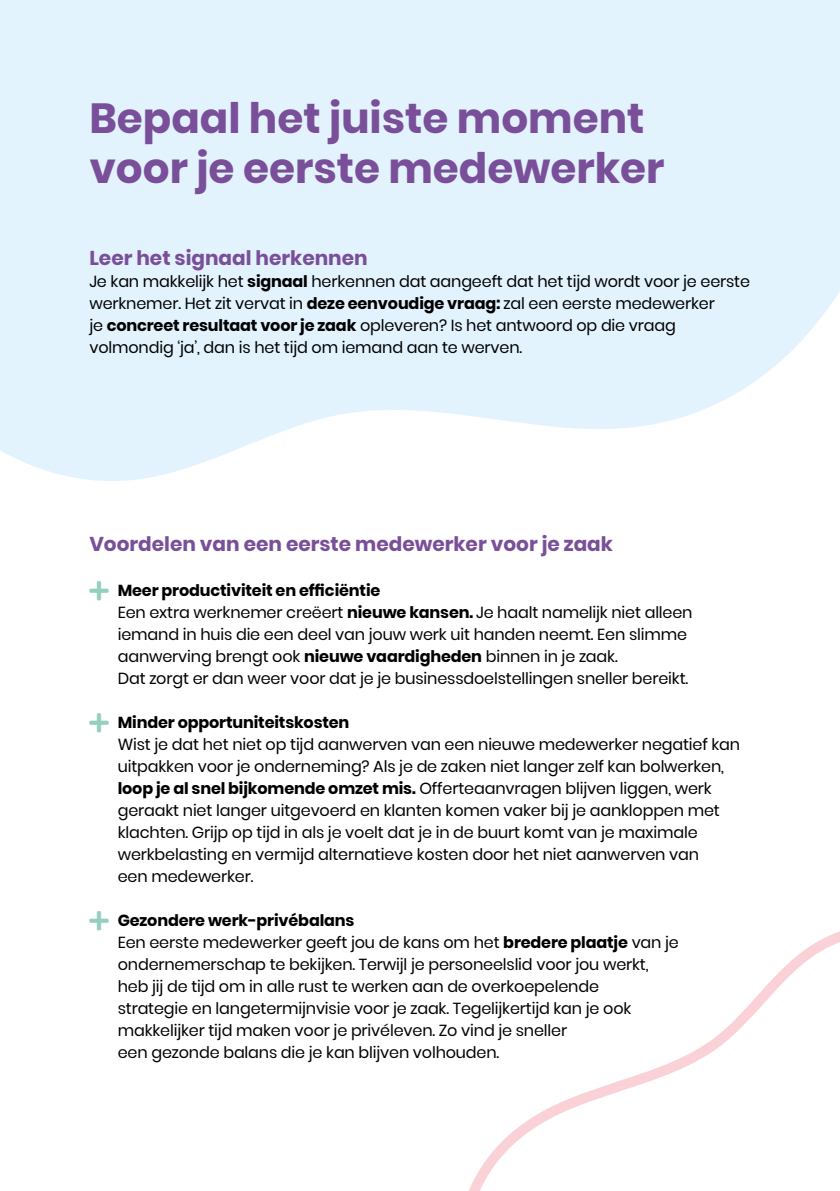
<style>
.page{position:relative;width:840px;height:1191px;background:#fff}
.page>*{position:absolute;margin:0;border:0;box-sizing:border-box;transform-origin:0 0}
.t1{font:700 42px/50px "Poppins";color:#7a4f9a}
.t2{font:700 20px "Poppins";color:#7a4f9a}
.t3{font:16px/22px "Poppins";letter-spacing:-.01em;color:#000}
.t4{font:700 16px "Poppins";letter-spacing:-.01em;color:#000}
.s1{font-weight:700}
</style>
<div class="page">
<svg style="left:469px;top:932px;width:370px;height:259px"></svg>
<svg style="left:0;top:0;width:839px;height:481px;background:#e5f4fd"></svg>
<h1 class="t1" style="left:89px;top:94px;width:576px">Bepaal het juiste moment voor je eerste medewerker</h1>
<p class="t2" style="left:89px;top:247px;width:280px">Leer het signaal herkennen</p>
<p class="t3" style="left:89px;top:271px;width:661px">Je kan makkelijk het <span class="s1">signaal</span> herkennen dat aangeeft dat het tijd wordt voor je eerste werknemer. Het zit vervat in <span class="s1">deze eenvoudige vraag:</span> zal een eerste medewerker<br>je <span class="s1">concreet resultaat voor je zaak</span> opleveren? Is het antwoord op die vraag volmondig ‘ja’, dan is het tijd om iemand aan te werven.</p>
<p class="t2" style="left:89px;top:533px;width:525px">Voordelen van een eerste medewerker voor je zaak</p>
<p class="t3" style="left:118px;top:579px;width:576px"><span class="s1">Meer productiviteit en efficiëntie<br></span>Een extra werknemer creëert <span class="s1">nieuwe kansen.</span> Je haalt namelijk niet alleen iemand in huis die een deel van jouw werk uit handen neemt. Een slimme aanwerving brengt ook <span class="s1">nieuwe vaardigheden</span> binnen in je zaak.<br>Dat zorgt er dan weer voor dat je je businessdoelstellingen sneller bereikt.</p>
<p class="t4" style="left:118px;top:712px;width:233px">Minder opportuniteitskosten</p>
<p class="t3" style="left:118px;top:733px;width:623px">Wist je dat het niet op tijd aanwerven van een nieuwe medewerker negatief kan uitpakken voor je onderneming? Als je de zaken niet langer zelf kan bolwerken, <span class="s1">loop je al snel bijkomende omzet mis.</span> Offerteaanvragen blijven liggen, werk geraakt niet langer uitgevoerd en klanten komen vaker bij je aankloppen met klachten. Grijp op tijd in als je voelt dat je in de buurt komt van je maximale werkbelasting en vermijd alternatieve kosten door het niet aanwerven van<br>een medewerker.</p>
<p class="t3" style="left:118px;top:909px;width:562px"><span class="s1">Gezondere werk-privébalans<br></span>Een eerste medewerker geeft jou de kans om het <span class="s1">bredere plaatje</span> van je ondernemerschap te bekijken. Terwijl je personeelslid voor jou werkt, heb jij de tijd om in alle rust te werken aan de overkoepelende<br>strategie en langetermijnvisie voor je zaak. Tegelijkertijd kan je ook makkelijker tijd maken voor je privéleven. Zo vind je sneller<br>een gezonde balans die je kan blijven volhouden.</p>
</div>
